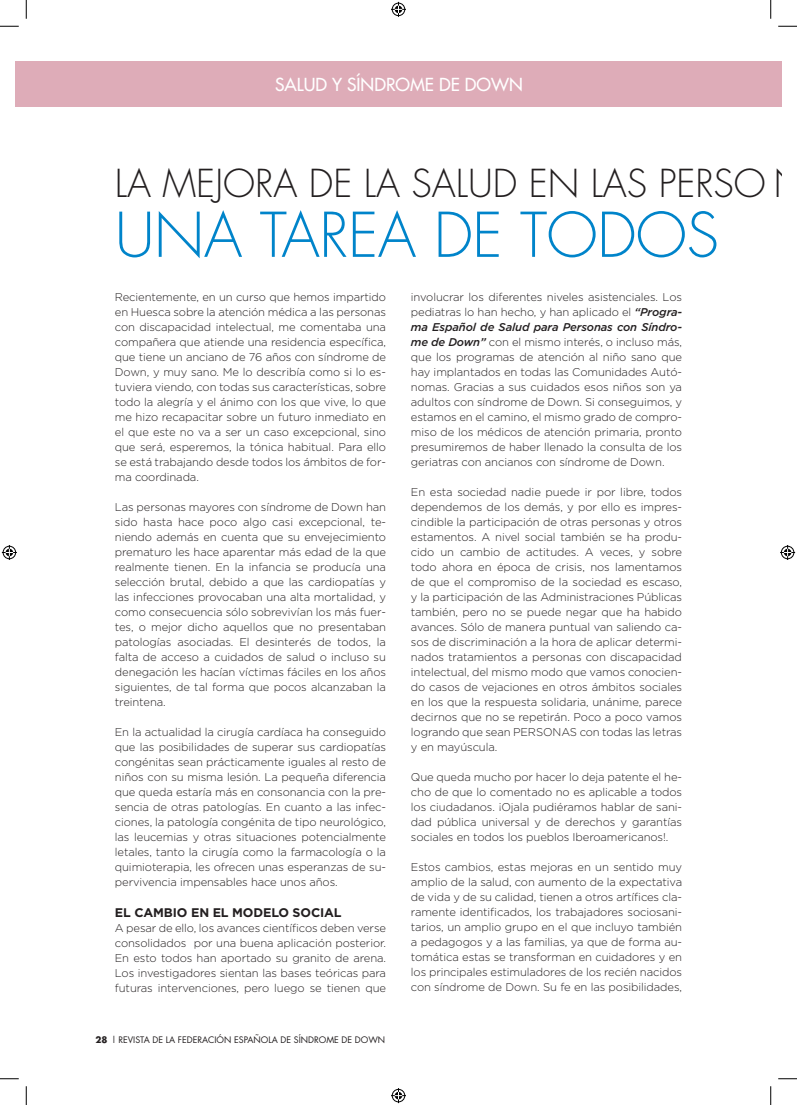
<style>
.page{position:relative;width:797px;height:1105px;background:#fff}
.page>*{position:absolute;margin:0;border:0;box-sizing:border-box;transform-origin:0 0}
.t1{font:300 60px "Futura";color:#0084ca}
.t2{font:300 37.5px "Futura";color:#231f20}
.t3{font:17.5px "Futura";color:#fff}
.t4{font:700 12.5px "Gotham";letter-spacing:-.01em;color:#231f20}
.t5{font:300 11.25px/15px "Gotham";letter-spacing:-.01em;color:#231f20;text-align:justify}
.t6{font:8.75px "Futura";color:#231f20}
.s1{font-weight:700}
.s2{font-weight:500;font-style:italic}
</style>
<div class="page">
<div style="left:16px;top:62px;width:754px;height:45px;background:#deacb8"></div>
<div style="left:770px;top:62px;width:11px;height:45px;background:#deacb8"></div>
<svg style="left:0;top:25px;width:19px;height:2px"></svg>
<svg style="left:778px;top:25px;width:19px;height:2px"></svg>
<svg style="left:0;top:1078px;width:19px;height:1px"></svg>
<svg style="left:778px;top:1078px;width:19px;height:1px"></svg>
<svg style="left:25px;top:0;width:2px;height:19px"></svg>
<svg style="left:25px;top:1086px;width:2px;height:19px"></svg>
<svg style="left:770px;top:0;width:1px;height:19px"></svg>
<svg style="left:770px;top:1086px;width:1px;height:19px"></svg>
<svg style="left:391px;top:2px;width:15px;height:15px"></svg>
<svg style="left:391px;top:1088px;width:15px;height:15px"></svg>
<svg style="left:2px;top:545px;width:15px;height:15px"></svg>
<svg style="left:780px;top:545px;width:15px;height:15px"></svg>
<h3 class="t3" style="left:275px;top:74px;width:12px">SALUD</h3>
<h3 class="t3" style="left:332px;top:74px;width:27px">Y SÍNDROME</h3>
<h3 class="t3" style="left:439px;top:74px;width:83px">DE DOWN</h3>
<h2 class="t2" style="left:115px;top:159px;width:134px">LA MEJORA</h2>
<h2 class="t2" style="left:309px;top:159px;width:125px">DELASALUD</h2>
<h2 class="t2" style="left:528px;top:159px;width:81px">EN LAS</h2>
<h2 class="t2" style="left:659px;top:159px;width:22px">PERSO</h2>
<h2 class="t2" style="left:773px;top:159px;width:25px">N</h2>
<h1 class="t1" style="left:115px;top:196px;width:42px">UNA</h1>
<h1 class="t1" style="left:260px;top:196px;width:33px">TAREA</h1>
<h1 class="t1" style="left:433px;top:196px;width:127px">DE TODOS</h1>
<p class="t5" style="left:115px;top:290px;width:273px">Recientemente, en un curso que hemos impartido en Huesca sobre la atención médica a las personas con discapacidad intelectual, me comentaba una compañera que atiende una residencia específica, que tiene un anciano de 76 años con síndrome de Down, y muy sano. Me lo describía como si lo es&shy;tuviera viendo, con todas sus características, sobre todo la alegría y el ánimo con los que vive, lo que me hizo recapacitar sobre un futuro inmediato en el que este no va a ser un caso excepcional, sino que será, esperemos, la tónica habitual. Para ello se está trabajando desde todos los ámbitos de for&shy;ma coordinada.</p>
<p class="t5" style="left:115px;top:500px;width:273px">Las personas mayores con síndrome de Down han sido hasta hace poco algo casi excepcional, te&shy;niendo además en cuenta que su envejecimiento prematuro les hace aparentar más edad de la que realmente tienen. En la infancia se producía una selección brutal, debido a que las cardiopatías y las infecciones provocaban una alta mortalidad, y como consecuencia sólo sobrevivían los más fuer&shy;tes, o mejor dicho aquellos que no presentaban patologías asociadas. El desinterés de todos, la falta de acceso a cuidados de salud o incluso su denegación les hacían víctimas fáciles en los años siguientes, de tal forma que pocos alcanzaban la treintena.</p>
<p class="t5" style="left:115px;top:725px;width:273px">En la actualidad la cirugía cardíaca ha conseguido que las posibilidades de superar sus cardiopatías congénitas sean prácticamente iguales al resto de niños con su misma lesión. La pequeña diferencia que queda estaría más en consonancia con la pre&shy;sencia de otras patologías. En cuanto a las infec&shy;ciones, la patología congénita de tipo neurológico, las leucemias y otras situaciones potencialmente letales, tanto la cirugía como la farmacología o la quimioterapia, les ofrecen unas esperanzas de su&shy;pervivencia impensables hace unos años.</p>
<p class="t4" style="left:115px;top:905px;width:228px">EL CAMBIO EN EL MODELO SOCIAL</p>
<p class="t5" style="left:115px;top:920px;width:273px">A pesar de ello, los avances científicos deben verse consolidados por una buena aplicación posterior.<br>En esto todos han aportado su granito de arena.<br>Los investigadores sientan las bases teóricas para futuras intervenciones, pero luego se tienen que</p>
<p class="t6" style="left:96px;top:1034px;width:93px"><span class="s1">28</span> | REVISTA DE LA FEDER</p>
<p class="t6" style="left:202px;top:1034px;width:184px">ACIÓN ESPAÑOLA DE SÍNDROME DE DOWN</p>
<p class="t5" style="left:411px;top:290px;width:273px">involucrar los diferentes niveles asistenciales. Los pediatras lo han hecho, y han aplicado el <span class="s2">“Progra&shy;ma Español de Salud para Personas con Síndro&shy;me de Down”</span> con el mismo interés, o incluso más, que los programas de atención al niño sano que hay implantados en todas las Comunidades Autó&shy;nomas. Gracias a sus cuidados esos niños son ya adultos con síndrome de Down. Si conseguimos, y estamos en el camino, el mismo grado de compro&shy;miso de los médicos de atención primaria, pronto presumiremos de haber llenado la consulta de los geriatras con ancianos con síndrome de Down.</p>
<p class="t5" style="left:411px;top:485px;width:273px">En esta sociedad nadie puede ir por libre, todos dependemos de los demás, y por ello es impres&shy;cindible la participación de otras personas y otros estamentos. A nivel social también se ha produ&shy;cido un cambio de actitudes. A veces, y sobre todo ahora en época de crisis, nos lamentamos de que el compromiso de la sociedad es escaso, y la participación de las Administraciones Públicas también, pero no se puede negar que ha habido avances. Sólo de manera puntual van saliendo ca&shy;sos de discriminación a la hora de aplicar determi&shy;nados tratamientos a personas con discapacidad intelectual, del mismo modo que vamos conocien&shy;do casos de vejaciones en otros ámbitos sociales en los que la respuesta solidaria, unánime, parece decirnos que no se repetirán. Poco a poco vamos logrando que sean PERSONAS con todas las letras y en mayúscula.</p>
<p class="t5" style="left:411px;top:770px;width:273px">Que queda mucho por hacer lo deja patente el he&shy;cho de que lo comentado no es aplicable a todos los ciudadanos. ¡Ojala pudiéramos hablar de sani&shy;dad pública universal y de derechos y garantías sociales en todos los pueblos Iberoamericanos!.</p>
<p class="t5" style="left:411px;top:860px;width:273px">Estos cambios, estas mejoras en un sentido muy amplio de la salud, con aumento de la expectativa de vida y de su calidad, tienen a otros artífices cla&shy;ramente identificados, los trabajadores sociosani&shy;tarios, un amplio grupo en el que incluyo también a pedagogos y a las familias, ya que de forma au&shy;tomática estas se transforman en cuidadores y en los principales estimuladores de los recién nacidos con síndrome de Down. Su fe en las posibilidades,</p>
</div>
